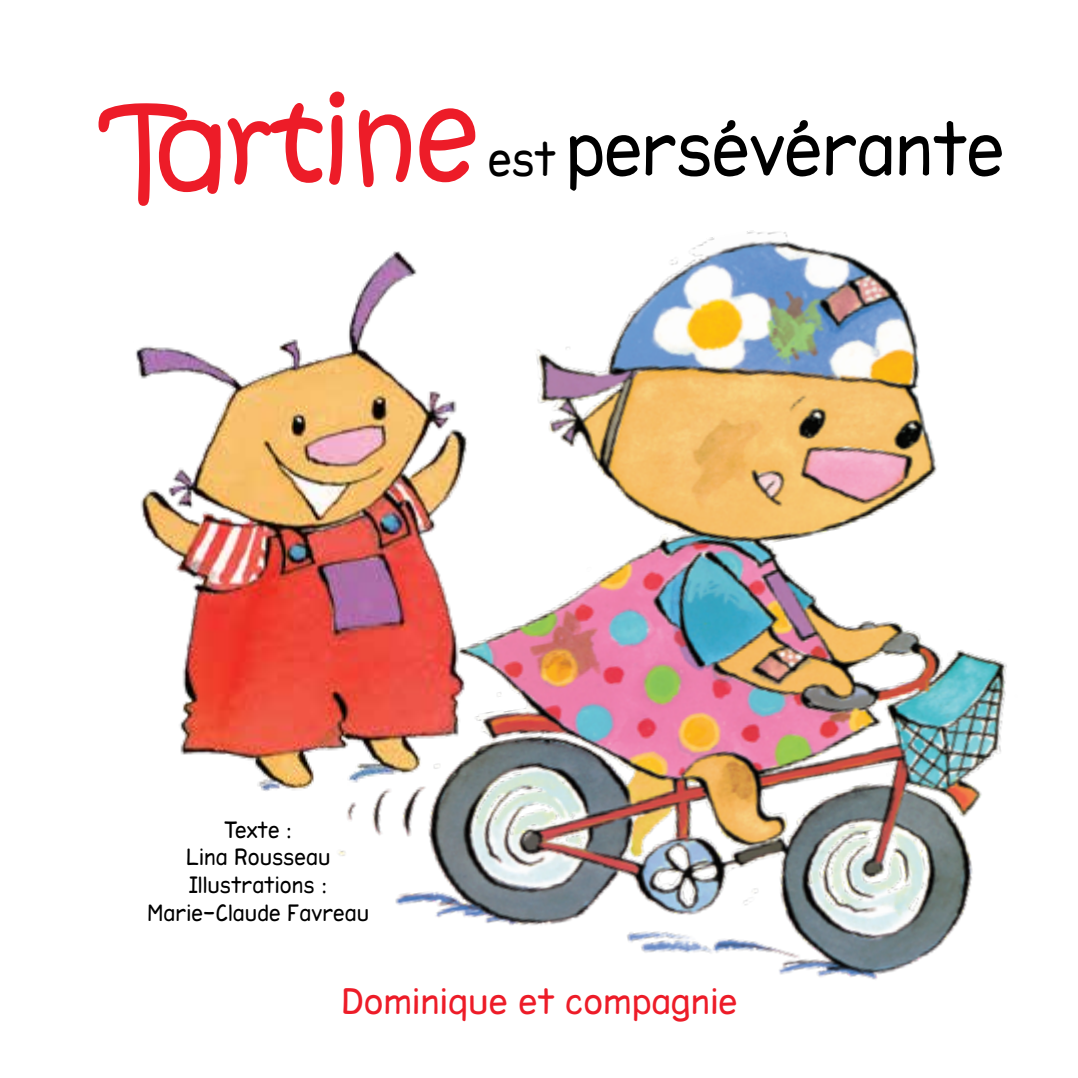
<style>
.page{position:relative;width:1078px;height:1078px;background:#fff}
.page>*{position:absolute;margin:0;border:0;box-sizing:border-box;transform-origin:0 0}
.t1{font:118px "Kristen ITC";color:#ed1c28;scale:.94 1}
.t2{font:76px "Architect Small Block";letter-spacing:-.015em;color:#000;scale:.95 1}
.t3{font:36px "Architect Small Block";color:#ed1c28}
.t4{font:23px/27.6px "Architect Small Block";color:#000;text-align:center;scale:.95 1}
.s1{font-size:129.8px}
.s2{font-size:48px}
</style>
<div class="page">
<img style="left:135px;top:339px;width:169px;height:452px">
<img style="left:304px;top:230px;width:703px;height:750px">
<h1 class="t1" style="left:101px;top:69px;width:401px;rotate:-1deg">Tar<span class="s1">t</span>ine</h1>
<h2 class="t2" style="left:488px;top:106px;width:545px"><span class="s2">est</span> persévérante</h2>
<p class="t4" style="left:147px;top:815px;width:235px">Texte :<br>Lina Rousseau<br>Illustrations :<br>Marie-Claude Favreau</p>
<h3 class="t3" style="left:341px;top:980px;width:398px">Dominique et compagnie</h3>
</div>
